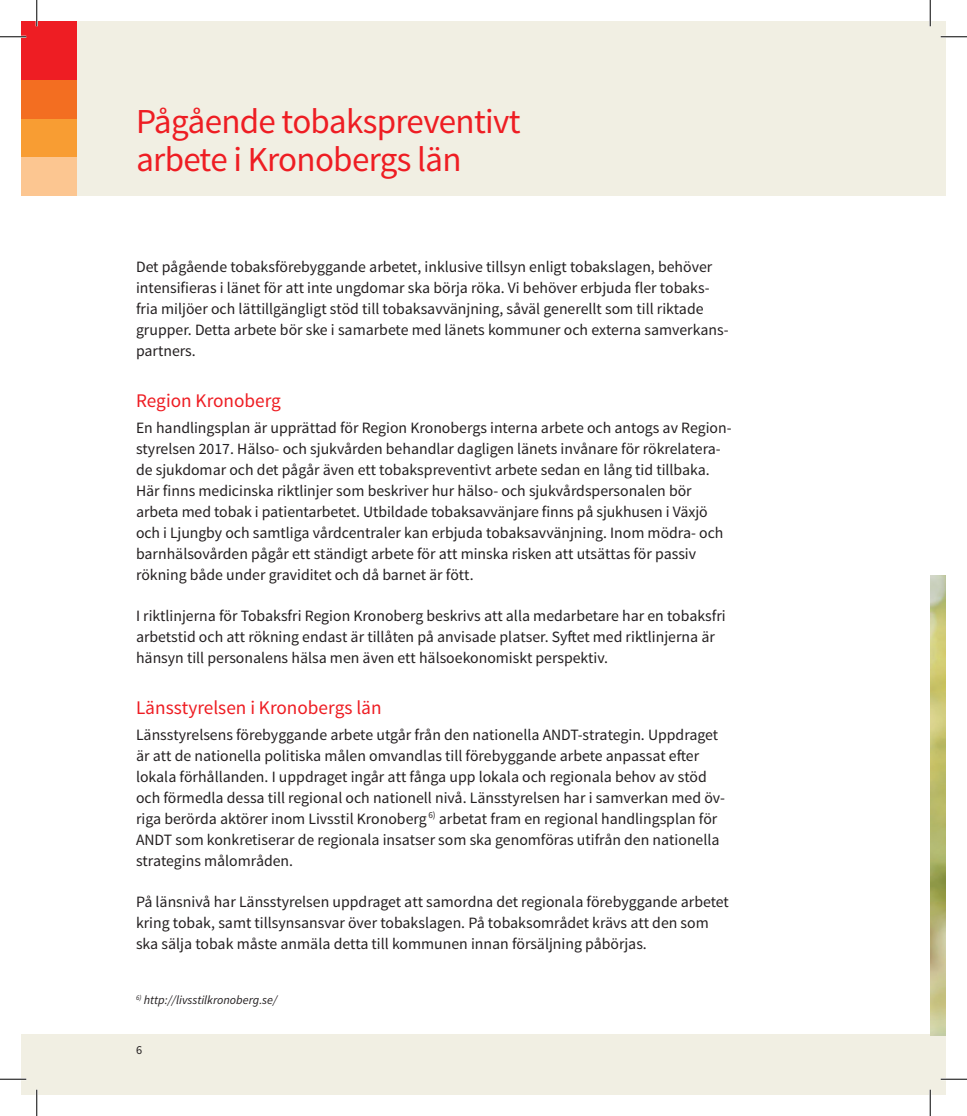
<style>
.page{position:relative;width:967px;height:1116px;background:#fff}
.page>*{position:absolute;margin:0;border:0;box-sizing:border-box;transform-origin:0 0}
.t1{font:35px/38.5px "Source Sans Pro";letter-spacing:-.02em;color:#ee1d23}
.t2{font:19.25px "Source Sans Pro";color:#ee1d23}
.t3{font:15.75px/21px "Source Sans Pro";color:#231f20}
.t4{font:italic 12.25px "Source Sans Pro";color:#231f20}
.t5{font:12.25px "Source Sans Pro";color:#231f20}
</style>
<div class="page">
<div style="left:930px;top:22px;width:15px;height:173px;background:#f1efe3"></div>
<div style="left:22px;top:1034px;width:923px;height:59px;background:#f1efe3"></div>
<div style="left:22px;top:22px;width:908px;height:173px;background:#f1efe3"></div>
<div style="left:22px;top:22px;width:54px;height:59px;background:#ee1d23"></div>
<div style="left:22px;top:81px;width:54px;height:38px;background:#f36e21"></div>
<div style="left:22px;top:119px;width:54px;height:38px;background:#f89d33"></div>
<div style="left:22px;top:157px;width:54px;height:38px;background:#fcc691"></div>
<img style="left:930px;top:575px;width:15px;height:460px">
<hr style="left:0;top:36px;width:26px;height:2px;background:#fff">
<hr style="left:940px;top:36px;width:26px;height:2px;background:#fff">
<hr style="left:0;top:1077px;width:26px;height:3px;background:#fff">
<hr style="left:940px;top:1077px;width:26px;height:3px;background:#fff">
<hr style="left:36px;top:0;width:2px;height:26px;background:#fff">
<hr style="left:36px;top:1089px;width:2px;height:26px;background:#fff">
<hr style="left:929px;top:0;width:2px;height:26px;background:#fff">
<hr style="left:929px;top:1089px;width:2px;height:26px;background:#fff">
<svg style="left:0;top:36px;width:26px;height:1px"></svg>
<svg style="left:940px;top:36px;width:26px;height:1px"></svg>
<svg style="left:0;top:1078px;width:26px;height:1px"></svg>
<svg style="left:940px;top:1078px;width:26px;height:1px"></svg>
<svg style="left:36px;top:0;width:1px;height:26px"></svg>
<svg style="left:36px;top:1089px;width:1px;height:26px"></svg>
<svg style="left:929px;top:0;width:1px;height:26px"></svg>
<svg style="left:929px;top:1089px;width:1px;height:26px"></svg>
<h1 class="t1" style="left:136px;top:102px;width:386px">Pågående tobakspreventivt arbete i Kronobergs län</h1>
<p class="t3" style="left:136px;top:256px;width:594px">Det pågående tobaksförebyggande arbetet, inklusive tillsyn enligt tobakslagen, behöver intensifieras i länet för att inte ungdomar ska börja röka. Vi behöver erbjuda fler tobaks&shy;fria miljöer och lättillgängligt stöd till tobaksavvänjning, såväl generellt som till riktade grupper. Detta arbete bör ske i samarbete med länets kommuner och externa samverkans&shy;partners.</p>
<p class="t2" style="left:136px;top:388px;width:146px">Region Kronoberg</p>
<p class="t3" style="left:136px;top:417px;width:597px">En handlingsplan är upprättad för Region Kronobergs interna arbete och antogs av Region&shy;styrelsen 2017. Hälso- och sjukvården behandlar dagligen länets invånare för rökrelatera&shy;de sjukdomar och det pågår även ett tobakspreventivt arbete sedan en lång tid tillbaka.<br>Här finns medicinska riktlinjer som beskriver hur hälso- och sjukvårdspersonalen bör arbeta med tobak i patientarbetet. Utbildade tobaksavvänjare finns på sjukhusen i Växjö och i Ljungby och samtliga vårdcentraler kan erbjuda tobaksavvänjning. Inom mödra- och barnhälsovården pågår ett ständigt arbete för att minska risken att utsättas för passiv rökning både under graviditet och då barnet är fött.</p>
<p class="t3" style="left:136px;top:605px;width:591px">I riktlinjerna för Tobaksfri Region Kronoberg beskrivs att alla medarbetare har en tobaksfri arbetstid och att rökning endast är tillåten på anvisade platser. Syftet med riktlinjerna är hänsyn till personalens hälsa men även ett hälsoekonomiskt perspektiv.</p>
<p class="t2" style="left:136px;top:695px;width:247px">Länsstyrelsen i Kronobergs län</p>
<p class="t3" style="left:136px;top:724px;width:590px">Länsstyrelsens förebyggande arbete utgår från den nationella ANDT-strategin. Uppdraget är att de nationella politiska målen omvandlas till förebyggande arbete anpassat efter lokala förhållanden. I uppdraget ingår att fånga upp lokala och regionala behov av stöd och förmedla dessa till regional och nationell nivå. Länsstyrelsen har i samverkan med öv&shy;riga berörda aktörer inom Livsstil Kronoberg <sup>6)</sup> arbetat fram en regional handlingsplan för ANDT som konkretiserar de regionala insatser som ska genomföras utifrån den nationella strategins målområden.</p>
<p class="t3" style="left:136px;top:890px;width:594px">På länsnivå har Länsstyrelsen uppdraget att samordna det regionala förebyggande arbetet kring tobak, samt tillsynsansvar över tobakslagen. På tobaksområdet krävs att den som ska sälja tobak måste anmäla detta till kommunen innan försäljning påbörjas.</p>
<p class="t4" style="left:136px;top:992px;width:143px"><sup>6)</sup> http://livsstilkronoberg.se/</p>
<p class="t5" style="left:136px;top:1041px;width:8px">6</p>
</div>
